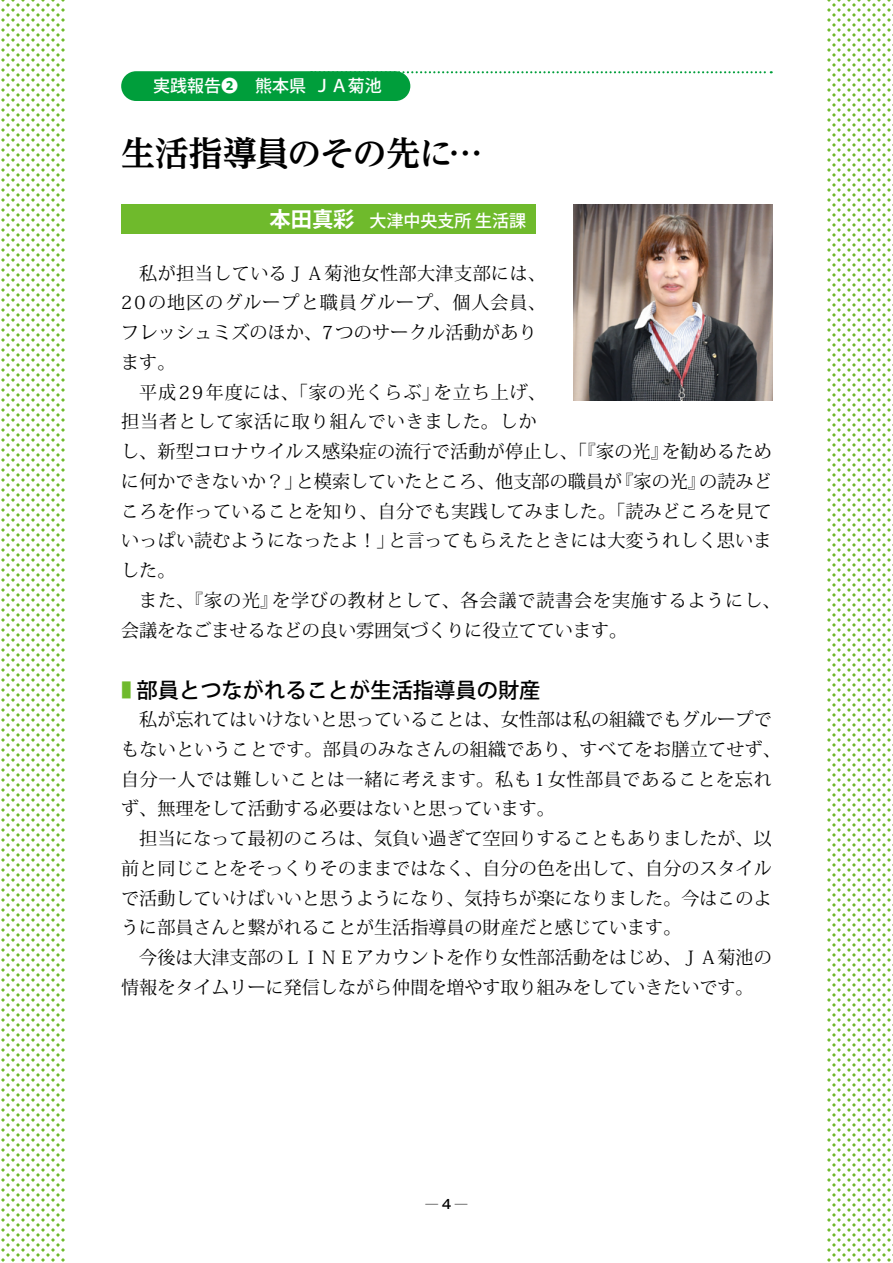
<style>
.page{position:relative;width:893px;height:1263px;background:#fff}
.page>*{position:absolute;margin:0;border:0;box-sizing:border-box;transform-origin:0 0}
.t1{font:700 34.05px "UD Reimin Pr 6";letter-spacing:-.035em;color:#000}
.t2{font:500 21.3px "Koz Go Pro";color:#000}
.t3{font:18px/29.7px "Koz Min Pro";letter-spacing:.01em;color:#000}
.t4{font:500 16.95px "Koz Go Pro";color:#fff}
.t5{font:500 12.75px "Gothic MB101 Pro";color:#000}
.s1{font-weight:700;font-size:21.3px}
.s2{color:#6fba2c}
</style>
<div class="page">
<svg style="left:1px;top:0;width:64px;height:1262px"></svg>
<svg style="left:827px;top:0;width:66px;height:1262px"></svg>
<svg style="left:399px;top:71px;width:373px;height:2px"></svg>
<div style="left:121px;top:204px;width:415px;height:30px;background:#6fba2c"></div>
<img style="left:573px;top:204px;width:200px;height:197px">
<div style="left:121px;top:71px;width:289px;height:30px;background:#009e3b;border-radius:15px"></div>
<p class="t4" style="left:153px;top:75px;width:230px">実践報告❷　熊本県 ＪＡ菊池</p>
<h1 class="t1" style="left:121px;top:125px;width:363px">生活指導員のその先に…</h1>
<p class="t4" style="left:269px;top:210px;width:258px"><span class="s1">本田真彩</span> 大津中央支所 生活課</p>
<p class="t3" style="left:121px;top:257px;width:426px;text-indent:18px">私が担当しているＪＡ菊池女性部大津支部には、<br>20の地区のグループと職員グループ、個人会員、フレッシュミズのほか、7つのサークル活動があります。</p>
<p class="t3" style="left:121px;top:376px;width:652px;text-indent:18px">平成29年度には、「家の光くらぶ」を立ち上げ、<br>担当者として家活に取り組んでいきました。しか<br>し、新型コロナウイルス感染症の流行で活動が停止し、「『家の光』を勧めるために何かできないか？」と模索していたところ、他支部の職員が『家の光』の読みどころを作っていることを知り、自分でも実践してみました。「読みどころを見ていっぱい読むようになったよ！」と言ってもらえたときには大変うれしく思いました。</p>
<p class="t3" style="left:121px;top:585px;width:661px;text-indent:18px">また、『家の光』を学びの教材として、各会議で読書会を実施するようにし、会議をなごませるなどの良い雰囲気づくりに役立てています。</p>
<p class="t2" style="left:121px;top:676px;width:421px"><span class="s2">■</span> 部員とつながれることが生活指導員の財産</p>
<p class="t3" style="left:121px;top:704px;width:661px;text-indent:18px">私が忘れてはいけないと思っていることは、女性部は私の組織でもグループでもないということです。部員のみなさんの組織であり、すべてをお膳立てせず、自分一人では難しいことは一緒に考えます。私も1女性部員であることを忘れず、無理をして活動する必要はないと思っています。</p>
<p class="t3" style="left:121px;top:823px;width:652px;text-align:justify;text-indent:18px">担当になって最初のころは、気負い過ぎて空回りすることもありましたが、以前と同じことをそっくりそのままではなく、自分の色を出して、自分のスタイルで活動していけばいいと思うようになり、気持ちが楽になりました。今はこのように部員さんと繋がれることが生活指導員の財産だと感じています。</p>
<p class="t3" style="left:121px;top:942px;width:652px;text-indent:18px">今後は大津支部のＬＩＮＥアカウントを作り女性部活動をはじめ、ＪＡ菊池の情報をタイムリーに発信しながら仲間を増やす取り組みをしていきたいです。</p>
<p class="t5" style="left:425px;top:1194px;width:44px">─4─</p>
</div>
